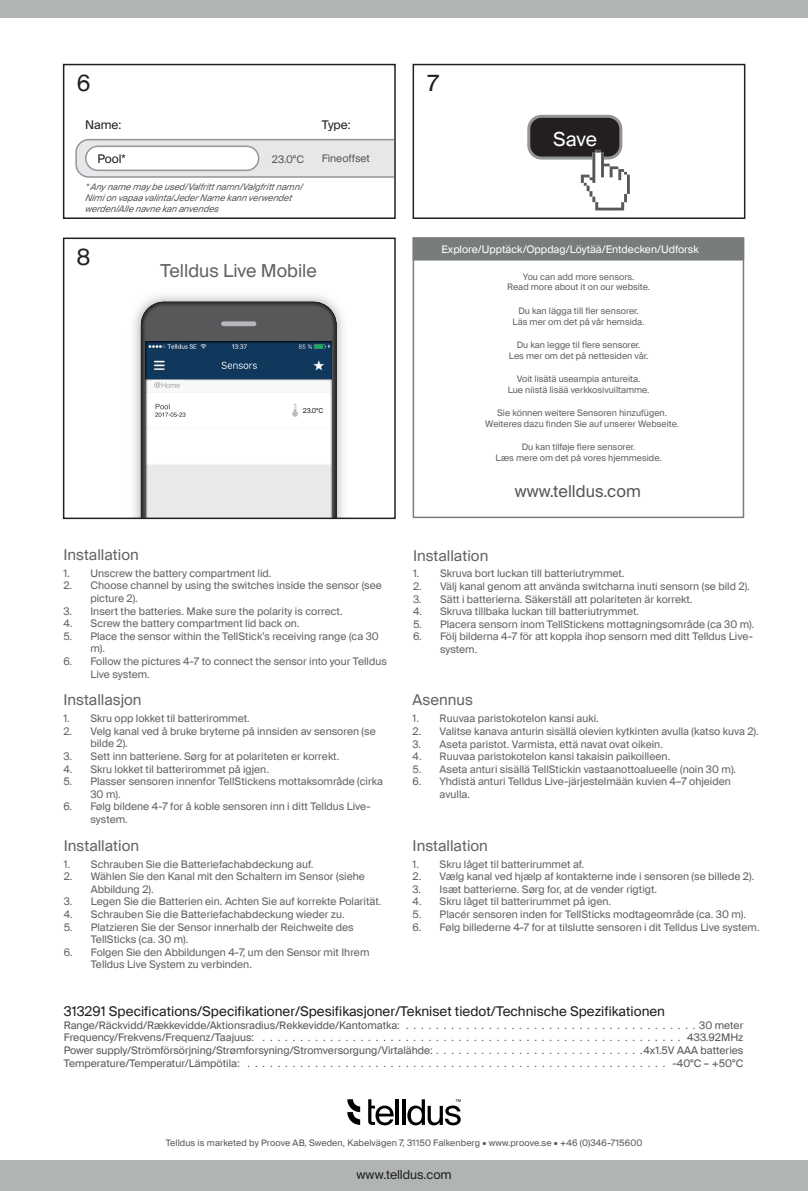
<style>
.page{position:relative;width:808px;height:1191px;background:#fff}
.page>*{position:absolute;margin:0;border:0;box-sizing:border-box;transform-origin:0 0}
.t1{font:22.5px "Suisse Intl";color:#231f20}
.t2{font:19.5px "Suisse Intl";color:#fff}
.t3{font:18px "Suisse Intl";color:#636366}
.t4{font:16.5px "Suisse Intl";color:#57585a}
.t5{font:15px "Suisse Intl";color:#636366}
.t6{font:13.5px "Suisse Intl";color:#231f20}
.t7{font:12.45px "Suisse Intl";letter-spacing:-.01em;color:#231f20}
.t8{font:12px "Suisse Intl";color:#231f20}
.t9{font:10.5px/12.6px "Suisse Intl";color:#636366}
.t10{font:10.5px/12.6px "Suisse Intl";color:#57585a;text-align:justify}
.t11{font:10.5px "Suisse Intl";color:#fff}
.t12{font:9px/10.8px "Suisse Intl";color:#636366;text-align:center}
.t13{font:italic 9px/10.8px "Suisse Intl";color:#57585a}
.t14{font:9px "Suisse Intl";letter-spacing:.01em;color:#57585a}
.t15{font:6.75px "Suisse Intl";color:#231f20}
.s1{font-family:"PF Din Text Comp Pro";font-weight:500;color:#fff}
</style>
<div class="page">
<div style="left:0;top:1160px;width:808px;height:31px;background:#b1b4b4"></div>
<div style="left:0;top:0;width:808px;height:17px;background:#b1b4b4"></div>
<div style="left:413px;top:237px;width:331px;height:281px;border:2px solid #787c7d"></div>
<div style="left:413px;top:237px;width:331px;height:23px;background:#787c7d;border:3px solid #787c7d"></div>
<svg style="left:75px;top:139px;width:318px;height:39px;background:#dbdcde"></svg>
<div style="left:529px;top:116px;width:92px;height:42px;background:#231f20;border-radius:13px"></div>
<div style="left:527px;top:115px;width:95px;height:44px;border:3px solid #939598;border-radius:13px"></div>
<svg style="left:581px;top:150px;width:49px;height:60px"></svg>
<div style="left:86px;top:146px;width:173px;height:24px;background:#fff;border-radius:12px"></div>
<div style="left:85px;top:146px;width:174px;height:25px;border:2px solid #939598;border-radius:12px"></div>
<img style="left:134px;top:295px;width:209px;height:38px">
<img style="left:134px;top:333px;width:7px;height:183px">
<div style="left:146px;top:306px;width:186px;height:35px;background:#57585a"></div>
<img style="left:147px;top:342px;width:185px;height:174px">
<img style="left:146px;top:341px;width:186px;height:1px">
<img style="left:146px;top:341px;width:1px;height:176px">
<img style="left:332px;top:341px;width:1px;height:176px">
<div style="left:221px;top:321px;width:35px;height:5px;background:#b6b7bb;border-radius:2px"></div>
<hr style="left:396px;top:1099px;width:3px;height:25px;background:#000">
<hr style="left:402px;top:1099px;width:3px;height:25px;background:#000">
<svg style="left:407px;top:1099px;width:54px;height:26px"></svg>
<svg style="left:368px;top:1099px;width:26px;height:26px"></svg>
<svg style="left:347px;top:1099px;width:13px;height:25px"></svg>
<div style="left:149px;top:402px;width:33px;height:9px;background:#fff"></div>
<div style="left:151px;top:434px;width:176px;height:24px;background:#fff"></div>
<div style="left:152px;top:381px;width:30px;height:8px;background:#faf9f9"></div>
<svg style="left:154px;top:382px;width:26px;height:6px"></svg>
<div style="left:151px;top:397px;width:176px;height:26px;background:#fff"></div>
<svg style="left:155px;top:404px;width:30px;height:13px"></svg>
<svg style="left:292px;top:404px;width:6px;height:13px"></svg>
<div style="left:63px;top:64px;width:333px;height:155px;border:2px solid #231f20"></div>
<div style="left:63px;top:237px;width:333px;height:282px;border:2px solid #231f20"></div>
<div style="left:413px;top:64px;width:332px;height:155px;border:2px solid #231f20"></div>
<h1 class="t1" style="left:77px;top:70px;width:24px">6<span class="s1">6</span></h1>
<h1 class="t1" style="left:427px;top:70px;width:23px">7<span class="s1">7</span></h1>
<p class="t8" style="left:85px;top:117px;width:38px">Name:</p>
<p class="t8" style="left:97px;top:152px;width:30px">Pool*</p>
<p class="t13" style="left:85px;top:182px;width:221px">* Any name may be used/Valfrittnamn/Valgfrittnamn/<br>Nimion vapaa valinta/JederName kann verwendet werden/Alle navne kan anvendes</p>
<p class="t8" style="left:322px;top:117px;width:30px">Type:</p>
<p class="t10" style="left:272px;top:153px;width:34px">23.0°C</p>
<p class="t10" style="left:322px;top:152px;width:50px">Fineoffset</p>
<h2 class="t2" style="left:553px;top:128px;width:46px">Save</h2>
<h1 class="t1" style="left:77px;top:244px;width:24px">8<span class="s1">8</span></h1>
<h3 class="t3" style="left:161px;top:260px;width:158px">Telldus Live Mobile</h3>
<p class="t15" style="left:303px;top:407px;width:22px">23.0°C</p>
<h3 class="t5" style="left:63px;top:546px;width:77px">Installation</h3>
<p class="t9" style="left:63px;top:567px;width:209px">1. Unscrew the battery compartment lid.</p>
<p class="t9" style="left:90px;top:579px;width:293px;text-indent:-27px">2. Choose channel by using the switches inside the sensor (see picture 2).</p>
<p class="t9" style="left:63px;top:604px;width:281px">3. Insert the batteries. Make sure the polarity is correct.</p>
<p class="t9" style="left:63px;top:617px;width:238px">4. Screw the battery compartment lid back on.</p>
<p class="t9" style="left:90px;top:630px;width:290px;text-indent:-27px">5. Place the sensor within the TellStick’s receiving range (ca 30 m).</p>
<p class="t9" style="left:90px;top:655px;width:298px;text-indent:-27px">6. Follow the pictures 4-7 to connect the sensor into your Telldus<br>Live system.</p>
<h3 class="t5" style="left:63px;top:691px;width:80px">Installasjon</h3>
<p class="t9" style="left:63px;top:712px;width:188px">1. Skru opp lokket til batterirommet.</p>
<p class="t9" style="left:90px;top:724px;width:287px;text-indent:-27px">2. Velg kanal ved å bruke bryterne på innsiden av sensoren (se bilde 2).</p>
<p class="t9" style="left:63px;top:750px;width:277px">3. Sett inn batteriene. Sørg for at polariteten er korrekt.</p>
<p class="t9" style="left:63px;top:762px;width:207px">4. Skru lokket til batterirommet på igjen.</p>
<p class="t9" style="left:90px;top:775px;width:294px;text-indent:-27px">5. Plasser sensoren innenfor TellStickens mottaksområde (cirka<br>30 m).</p>
<p class="t9" style="left:90px;top:800px;width:282px;text-indent:-27px">6. Følg bildene 4-7 for å koble sensoren inn i ditt Telldus Live&shy;system.</p>
<h3 class="t5" style="left:64px;top:836px;width:77px">Installation</h3>
<p class="t9" style="left:64px;top:857px;width:251px">1. Schrauben Sie die Batteriefachabdeckung auf.</p>
<p class="t9" style="left:91px;top:870px;width:275px;text-indent:-27px">2. Wählen Sie den Kanal mit den Schaltern im Sensor (siehe<br>Abbildung 2).</p>
<p class="t9" style="left:64px;top:895px;width:319px">3. Legen Sie die Batterien ein. Achten Sie auf korrekte Polarität.</p>
<p class="t9" style="left:64px;top:908px;width:282px">4. Schrauben Sie die Batteriefachabdeckung wieder zu.</p>
<p class="t9" style="left:91px;top:920px;width:264px;text-indent:-27px">5. Platzieren Sie der Sensor innerhalb der Reichweite des<br>TellSticks (ca. 30 m).</p>
<p class="t9" style="left:91px;top:946px;width:280px;text-indent:-27px">6. Folgen Sie den Abbildungen 4-7, um den Sensor mit Ihrem<br>Telldus Live System zu verbinden.</p>
<p class="t11" style="left:441px;top:243px;width:259px">Explore/Upptäck/Oppdag/Löytää/Entdecken/Udforsk</p>
<p class="t12" style="left:507px;top:271px;width:144px">You can add more sensors.<br>Read more about it on our website.</p>
<p class="t12" style="left:513px;top:305px;width:133px">Du kan lägga till fler sensorer.<br>Läs mer om det på vår hemsida.</p>
<p class="t12" style="left:509px;top:339px;width:141px">Du kan legge til flere sensorer.<br>Les mer om det på nettesiden vår.</p>
<p class="t12" style="left:508px;top:373px;width:143px">Voit lisätä useampia antureita.<br>Lue niistä lisää verkkosivuiltamme.</p>
<p class="t12" style="left:485px;top:407px;width:195px">Sie können weitere Sensoren hinzufügen.<br>Weiteres dazu finden Sie auf unserer Webseite.</p>
<p class="t12" style="left:496px;top:441px;width:167px">Du kan tilføje flere sensorer.<br>Læs mere om det på vores hjemmeside.</p>
<h3 class="t4" style="left:515px;top:481px;width:127px">www.telldus.com</h3>
<h3 class="t5" style="left:413px;top:546px;width:77px">Installation</h3>
<p class="t9" style="left:413px;top:567px;width:213px">1. Skruva bort luckan till batteriutrymmet.</p>
<p class="t9" style="left:413px;top:580px;width:338px">2. Välj kanal genom att använda switcharna inuti sensorn (se bild 2).</p>
<p class="t9" style="left:413px;top:592px;width:281px">3. Sätt i batterierna. Säkerställ att polariteten är korrekt.</p>
<p class="t9" style="left:413px;top:605px;width:228px">4. Skruva tillbaka luckan till batteriutrymmet.</p>
<p class="t9" style="left:413px;top:618px;width:343px">5. Placera sensorn inom TellStickens mottagningsområde (ca 30 m).</p>
<p class="t9" style="left:440px;top:630px;width:314px;text-indent:-27px">6. Följ bilderna 4-7 för att koppla ihop sensorn med ditt Telldus Live&shy;system.</p>
<h3 class="t5" style="left:413px;top:691px;width:62px">Asennus</h3>
<p class="t9" style="left:413px;top:712px;width:188px">1. Ruuvaa paristokotelon kansi auki.</p>
<p class="t9" style="left:413px;top:725px;width:348px">2. Valitse kanava anturin sisällä olevien kytkinten avulla (katso kuva 2).</p>
<p class="t9" style="left:413px;top:737px;width:252px">3. Aseta paristot. Varmista, että navat ovat oikein.</p>
<p class="t9" style="left:413px;top:750px;width:259px">4. Ruuvaa paristokotelon kansi takaisin paikoilleen.</p>
<p class="t9" style="left:413px;top:763px;width:325px">5. Aseta anturi sisällä TellStickin vastaanottoalueelle (noin 30 m).</p>
<p class="t9" style="left:440px;top:775px;width:293px;text-indent:-27px">6. Yhdistä anturi Telldus Live-järjestelmään kuvien 4–7 ohjeiden avulla.</p>
<h3 class="t5" style="left:413px;top:836px;width:77px">Installation</h3>
<p class="t9" style="left:413px;top:857px;width:173px">1. Skru låget til batterirummet af.</p>
<p class="t9" style="left:413px;top:870px;width:343px">2. Vælg kanal ved hjælp af kontakterne inde i sensoren (se billede 2).</p>
<p class="t9" style="left:413px;top:883px;width:246px">3. Isæt batterierne. Sørg for, at de vender rigtigt.</p>
<p class="t9" style="left:413px;top:895px;width:200px">4. Skru låget til batterirummet på igen.</p>
<p class="t9" style="left:413px;top:908px;width:335px">5. Placér sensoren inden for TellSticks modtageområde (ca. 30 m).</p>
<p class="t9" style="left:413px;top:920px;width:349px">6. Følg billederne 4-7 for at tilslutte sensoren i dit Telldus Live system.</p>
<p class="t6" style="left:64px;top:1003px;width:603px">313291 Specifications/Specifikationer/Spesifikasjoner/Tekniset tiedot/Technische Spezifikationen</p>
<p class="t10" style="left:64px;top:1018px;width:681px">Range/Räckvidd/Rækkevidde/Aktionsradius/Rekkevidde/Kantomatka: . . . . . . . . . . . . . . . . . . . . . . . . . . . . . . . . . . . . . . . 30 meter Frequency/Frekvens/Frequenz/Taajuus: . . . . . . . . . . . . . . . . . . . . . . . . . . . . . . . . . . . . . . . . . . . . . . . . . . . . . . . . 433.92MHz Power supply/Strömförsörjning/Strømforsyning/Stromversorgung/Virtalähde: . . . . . . . . . . . . . . . . . . . . . . . . . . . .4x1.5V AAA batteries Temperature/Temperatur/Lämpötila: . . . . . . . . . . . . . . . . . . . . . . . . . . . . . . . . . . . . . . . . . . . . . . . . . . . . . . . . -40°C – +50°C</p>
<p class="t14" style="left:166px;top:1137px;width:478px">Telldus is marketed by Proove AB, Sweden, Kabelvägen 7, 31150 Falkenberg • www.proove.se • +46 (0)346-715600</p>
<p class="t7" style="left:356px;top:1167px;width:97px">www.telldus.com</p>
</div>
